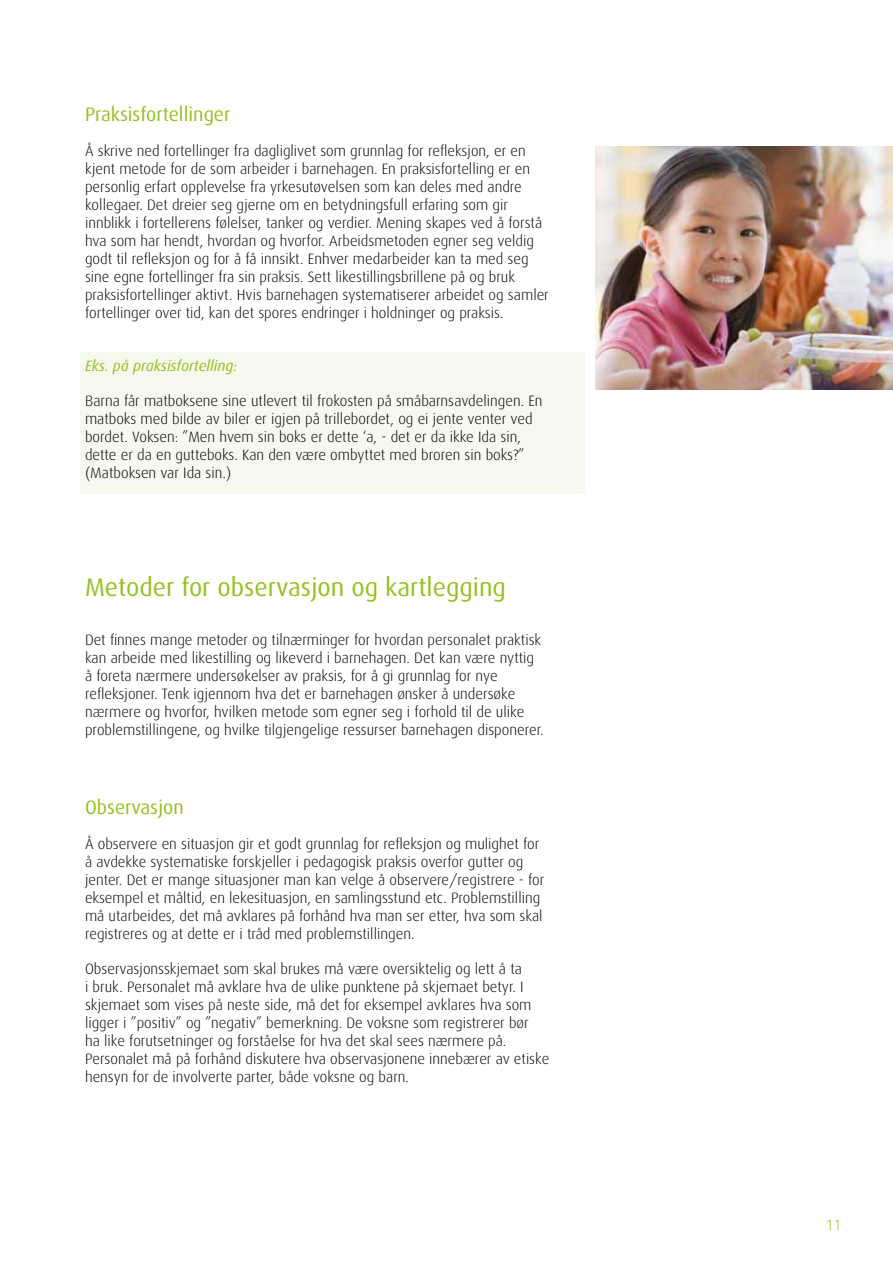
<style>
.page{position:relative;width:893px;height:1263px;background:#fff}
.page>*{position:absolute;margin:0;border:0;box-sizing:border-box;transform-origin:0 0}
.t1{font:25.5px "Dax";color:#95c11f}
.t2{font:19.5px "Dax";color:#95c11f}
.t3{font:300 15px/18px "Dax";color:#000}
.t4{font:italic 15px "Dax";color:#95c11f}
.t5{font:300 15px "Dax";color:#95c11f}
</style>
<div class="page">
<div style="left:80px;top:352px;width:505px;height:141px;background:#f6f9ed"></div>
<img style="left:595px;top:147px;width:298px;height:243px">
<h2 class="t2" style="left:85px;top:104px;width:147px">Praksisfortellinger</h2>
<p class="t3" style="left:85px;top:142px;width:465px">Å skrive ned fortellinger fra dagliglivet som grunnlag for refleksjon, er en kjent metode for de som arbeider i barnehagen. En praksisfortelling er en personlig erfart opplevelse fra yrkesutøvelsen som kan deles med andre kollegaer. Det dreier seg gjerne om en betydningsfull erfaring som gir innblikk i fortellerens følelser, tanker og verdier. Mening skapes ved å forstå hva som har hendt, hvordan og hvorfor. Arbeidsmetoden egner seg veldig godt til refleksjon og for å få innsikt. Enhver medarbeider kan ta med seg sine egne fortellinger fra sin praksis. Sett likestillingsbrillene på og bruk praksisfortellinger aktivt. Hvis barnehagen systematiserer arbeidet og samler fortellinger over tid, kan det spores endringer i holdninger og praksis.</p>
<p class="t4" style="left:85px;top:358px;width:154px">Eks. på praksisfortelling:</p>
<p class="t3" style="left:85px;top:392px;width:459px">Barna får matboksene sine utlevert til frokosten på småbarnsavdelingen. En matboks med bilde av biler er igjen på trillebordet, og ei jente venter ved bordet. Voksen: ”Men hvem sin boks er dette ‘a, - det er da ikke Ida sin, dette er da en gutteboks. Kan den være ombyttet med broren sin boks?” (Matboksen var Ida sin.)</p>
<h1 class="t1" style="left:85px;top:573px;width:422px">Metoder for observasjon og kartlegging</h1>
<p class="t3" style="left:85px;top:631px;width:460px">Det finnes mange metoder og tilnærminger for hvordan personalet praktisk kan arbeide med likestilling og likeverd i barnehagen. Det kan være nyttig å foreta nærmere undersøkelser av praksis, for å gi grunnlag for nye refleksjoner. Tenk igjennom hva det er barnehagen ønsker å undersøke nærmere og hvorfor, hvilken metode som egner seg i forhold til de ulike problemstillingene, og hvilke tilgjengelige ressurser barnehagen disponerer.</p>
<h2 class="t2" style="left:85px;top:797px;width:100px">Observasjon</h2>
<p class="t3" style="left:85px;top:835px;width:461px">Å observere en situasjon gir et godt grunnlag for refleksjon og mulighet for å avdekke systematiske forskjeller i pedagogisk praksis overfor gutter og jenter. Det er mange situasjoner man kan velge å observere/registrere - for eksempel et måltid, en lekesituasjon, en samlingsstund etc. Problemstilling må utarbeides, det må avklares på forhånd hva man ser etter, hva som skal registreres og at dette er i tråd med problemstillingen.</p>
<p class="t3" style="left:85px;top:960px;width:466px">Observasjonsskjemaet som skal brukes må være oversiktelig og lett å ta<br>i bruk. Personalet må avklare hva de ulike punktene på skjemaet betyr. I skjemaet som vises på neste side, må det for eksempel avklares hva som ligger i ”positiv” og ”negativ” bemerkning. De voksne som registrerer bør<br>ha like forutsetninger og forståelse for hva det skal sees nærmere på.<br>Personalet må på forhånd diskutere hva observasjonene innebærer av etiske hensyn for de involverte parter, både voksne og barn.</p>
<p class="t5" style="left:826px;top:1216px;width:17px">11</p>
</div>
